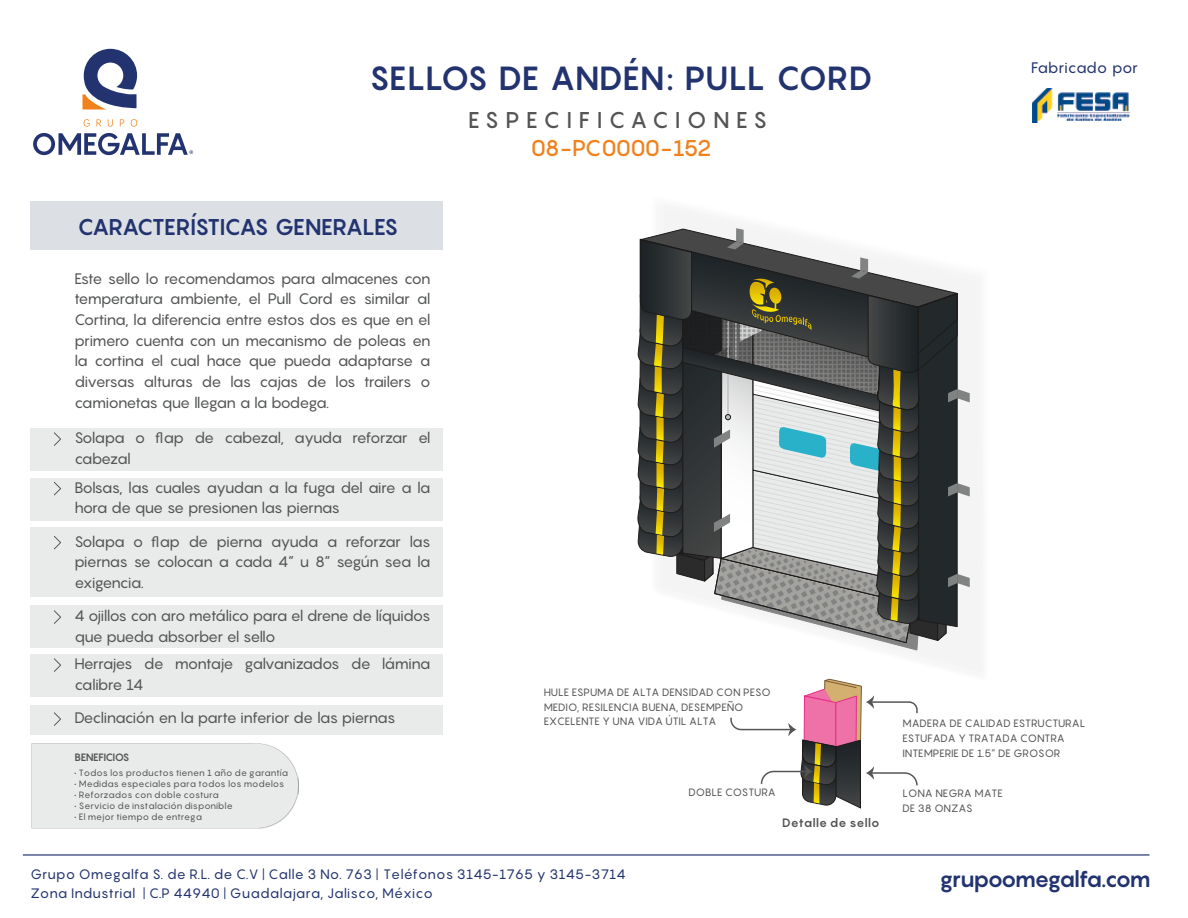
<style>
.page{position:relative;width:1188px;height:918px;background:#fff}
.page>*{position:absolute;margin:0;border:0;box-sizing:border-box;transform-origin:0 0}
.t1{font:700 33px "Pangram";letter-spacing:-.01em;color:#22336f}
.t2{font:700 22.5px "Pangram";letter-spacing:-.055em;color:#22336f}
.t3{font:700 22.5px "Pangram";letter-spacing:-.08em;color:#22336f}
.t4{font:500 22.5px "Pangram";letter-spacing:.28em;color:#535454}
.t5{font:500 22.5px "Pangram";letter-spacing:-.04em;color:#f1811c}
.t6{font:15px/20.7px "Pangram";letter-spacing:-.06em;color:#535454}
.t7{font:15px "Pangram";letter-spacing:-.02em;color:#22336f}
.t8{font:13.5px "Pangram";letter-spacing:.01em;color:#22336f}
.t9{font:700 12px "Pangram";color:#535454}
.t10{font:10.5px/14.9px "Pangram";color:#535454}
.t11{font:700 10.5px "Pangram";letter-spacing:-.05em;color:#535454}
.t12{font:9px "Pangram";color:#535454}
.s1{font-family:"Myriad Pro"}
</style>
<div class="page">
<div style="left:30px;top:201px;width:413px;height:49px;background:#dce0e5"></div>
<hr style="left:23px;top:854px;width:1126px;height:2px;background:#22336f">
<div style="left:30px;top:528px;width:413px;height:69px;background:#e9eaea"></div>
<svg style="left:54px;top:536px;width:7px;height:13px"></svg>
<div style="left:30px;top:605px;width:413px;height:42px;background:#e9eaea"></div>
<svg style="left:54px;top:610px;width:7px;height:14px"></svg>
<div style="left:30px;top:654px;width:413px;height:43px;background:#e9eaea"></div>
<svg style="left:54px;top:658px;width:7px;height:14px"></svg>
<div style="left:30px;top:705px;width:413px;height:30px;background:#e9eaea"></div>
<svg style="left:54px;top:712px;width:7px;height:14px"></svg>
<div style="left:30px;top:428px;width:413px;height:43px;background:#e9eaea"></div>
<svg style="left:54px;top:432px;width:7px;height:14px"></svg>
<div style="left:30px;top:478px;width:413px;height:42px;background:#e9eaea"></div>
<svg style="left:54px;top:482px;width:7px;height:13px"></svg>
<svg style="left:84px;top:119px;width:6px;height:8px"></svg>
<svg style="left:97px;top:119px;width:4px;height:8px"></svg>
<svg style="left:108px;top:119px;width:5px;height:8px"></svg>
<svg style="left:120px;top:119px;width:4px;height:8px"></svg>
<svg style="left:131px;top:119px;width:6px;height:8px"></svg>
<svg style="left:33px;top:133px;width:160px;height:22px"></svg>
<svg style="left:82px;top:49px;width:55px;height:61px"></svg>
<img style="left:1033px;top:88px;width:97px;height:34px">
<svg style="left:664px;top:209px;width:316px;height:470px"></svg>
<svg style="left:637px;top:228px;width:333px;height:422px"></svg>
<img style="left:31px;top:743px;width:268px;height:86px">
<div style="left:31px;top:744px;width:267px;height:84px;background:#e9eaea"></div>
<svg style="left:730px;top:679px;width:188px;height:130px"></svg>
<h1 class="t1" style="left:369px;top:57px;width:505px">SELLOS DE ANDÉN: PULL CORD</h1>
<p class="t7" style="left:1031px;top:58px;width:108px">Fabricado por</p>
<h2 class="t2" style="left:78px;top:212px;width:322px">CARACTERÍSTICAS GENERALES</h2>
<p class="t6" style="left:74px;top:268px;width:358px;text-align:justify">Este sello lo recomendamos para almacenes con temperatura ambiente, el Pull Cord es similar al Cortina, la diferencia entre estos dos es que en el primero cuenta con un mecanismo de poleas en la cortina el cual hace que pueda adaptarse a diversas alturas de las cajas de los trailers o camionetas que llegan a la bodega.</p>
<p class="t6" style="left:74px;top:427px;width:358px">Solapa o <span class="s1">fl</span>ap de cabezal, ayuda reforzar el cabezal</p>
<p class="t6" style="left:74px;top:477px;width:358px">Bolsas, las cuales ayudan a la fuga del aire a la hora de que se presionen las piernas</p>
<p class="t6" style="left:74px;top:531px;width:358px;text-align:justify">Solapa o <span class="s1">fl</span>ap de pierna ayuda a reforzar las piernas se colocan a cada 4” u 8” según sea la exigencia.</p>
<p class="t6" style="left:74px;top:605px;width:358px">4 ojillos con aro metálico para el drene de líquidos que pueda absorber el sello</p>
<p class="t6" style="left:74px;top:653px;width:358px">Herrajes de montaje galvanizados de lámina calibre 14</p>
<p class="t6" style="left:74px;top:707px;width:323px">Declinación en la parte inferior de las piernas</p>
<p class="t11" style="left:75px;top:750px;width:56px">BENEFICIOS</p>
<p class="t12" style="left:75px;top:767px;width:215px">• Todos los productos tienen 1 año de garantía</p>
<p class="t12" style="left:75px;top:778px;width:211px">• Medidas especiales para todos los modelos</p>
<p class="t12" style="left:75px;top:789px;width:146px">• Reforzados con doble costura</p>
<p class="t12" style="left:75px;top:800px;width:160px">• Servicio de instalación disponible</p>
<p class="t12" style="left:75px;top:811px;width:129px">• El mejor tiempo de entrega</p>
<h2 class="t4" style="left:468px;top:105px;width:300px">ESPECIFICACIONES</h2>
<h2 class="t5" style="left:531px;top:134px;width:182px">08-PC0000-152</h2>
<p class="t10" style="left:544px;top:685px;width:229px">HULE ESPUMA DE ALTA DENSIDAD CON PESO<br>MEDIO, RESILENCIA BUENA, DESEMPEÑO<br>EXCELENTE Y UNA VIDA ÚTIL ALTA</p>
<p class="t10" style="left:689px;top:785px;width:89px">DOBLE COSTURA</p>
<p class="t9" style="left:782px;top:815px;width:99px">Detalle de sello</p>
<p class="t10" style="left:903px;top:716px;width:184px">MADERA DE CALIDAD ESTRUCTURAL<br>ESTUFADA Y TRATADA CONTRA<br>INTEMPERIE DE 1.5” DE GROSOR</p>
<p class="t10" style="left:903px;top:786px;width:102px">LONA NEGRA MATE<br>DE 38 ONZAS</p>
<p class="t8" style="left:30px;top:865px;width:597px">Grupo Omegalfa S. de R.L. de C.V | Calle 3 No. 763 | Teléfonos 3145-1765 y 3145-3714</p>
<h2 class="t3" style="left:939px;top:864px;width:213px">grupoomegalfa.com</h2>
<p class="t8" style="left:30px;top:884px;width:404px">Zona Industrial | C.P 44940 | Guadalajara, Jalisco, México</p>
</div>
